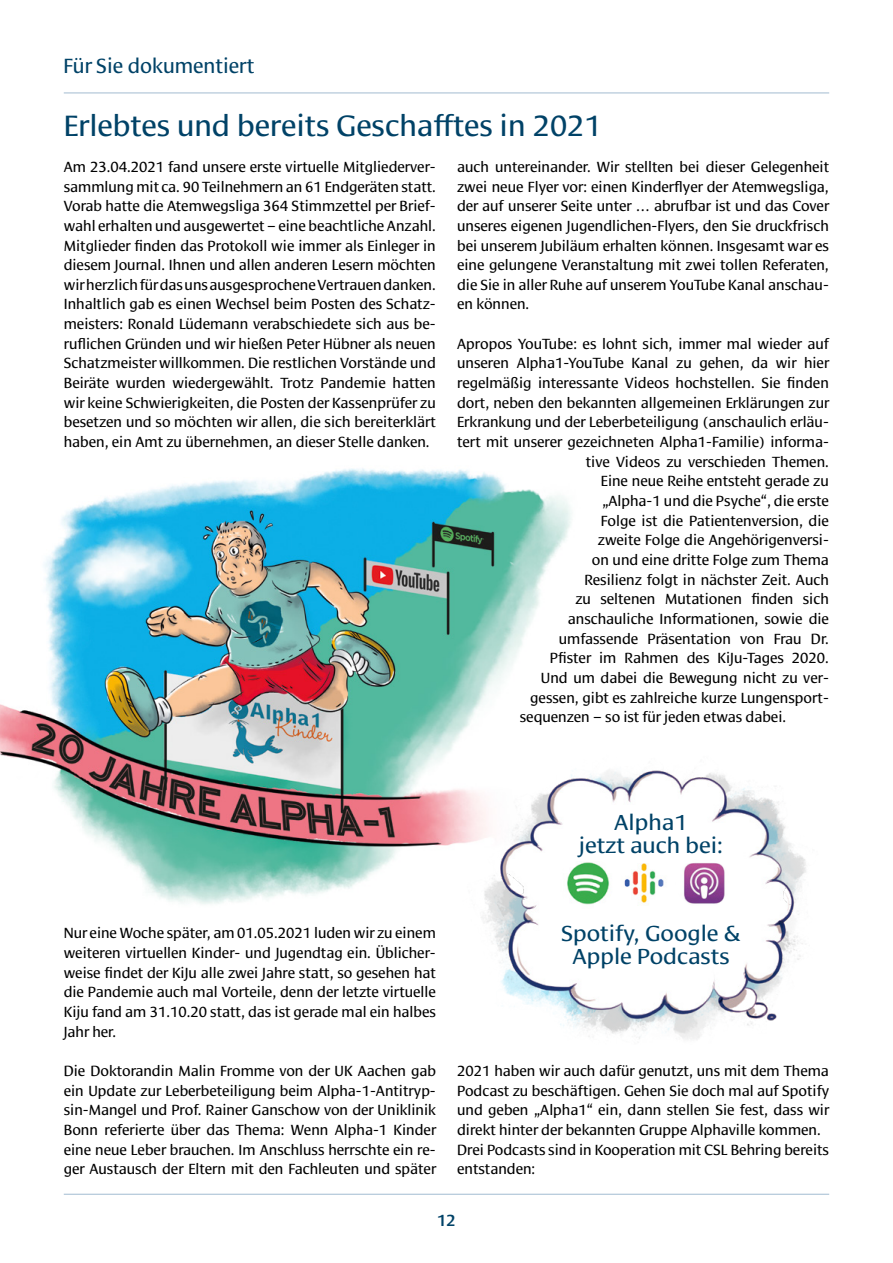
<style>
.page{position:relative;width:893px;height:1263px;background:#fff}
.page>*{position:absolute;margin:0;border:0;box-sizing:border-box;transform-origin:0 0}
.t1{font:30px "Cora Basic";color:#004267}
.t2{font:22.2px/22.2px "Cora Basic";color:#004267;text-align:center}
.t3{font:21px "Cora Basic";color:#004267;scale:.94 1}
.t4{font:500 16.5px "Cora Basic";color:#004267;scale:.94 1}
.t5{font:15px/19.6px "Cora Basic";color:#000;text-align:justify;scale:.94 1}
</style>
<div class="page">
<hr style="left:64px;top:93px;width:765px;height:1px;background:#a2bbd1">
<hr style="left:64px;top:1194px;width:765px;height:1px;background:#a2bbd1">
<img style="left:0;top:468px;width:572px;height:436px">
<img style="left:461px;top:751px;width:345px;height:289px">
<img style="left:676px;top:859px;width:54px;height:48px;border-radius:24px">
<img style="left:621px;top:859px;width:48px;height:48px;border-radius:24px">
<img style="left:559px;top:857px;width:55px;height:52px">
<h3 class="t3" style="left:64px;top:54px;width:205px">Für Sie dokumentiert</h3>
<h1 class="t1" style="left:64px;top:108px;width:539px">Erlebtes und bereits Geschafftes in 2021</h1>
<p class="t5" style="left:64px;top:157px;width:398px">Am 23.04.2021 fand unsere erste virtuelle Mitgliederver&shy;sammlung mit ca. 90 Teilnehmern an 61 Endgeräten statt.<br>Vorab hatte die Atemwegsliga 364 Stimmzettel per Brief&shy;wahl erhalten und ausgewertet – eine beachtliche Anzahl.<br>Mitglieder finden das Protokoll wie immer als Einleger in diesem Journal. Ihnen und allen anderen Lesern möchten wir herzlich für das uns ausgesprochene Vertrauen danken.<br>Inhaltlich gab es einen Wechsel beim Posten des Schatz&shy;meisters: Ronald Lüdemann verabschiedete sich aus be&shy;ruflichen Gründen und wir hießen Peter Hübner als neuen Schatzmeister willkommen. Die restlichen Vorstände und Beiräte wurden wiedergewählt. Trotz Pandemie hatten wir keine Schwierigkeiten, die Posten der Kassenprüfer zu besetzen und so möchten wir allen, die sich bereiterklärt haben, ein Amt zu übernehmen, an dieser Stelle danken.</p>
<p class="t5" style="left:457px;top:157px;width:397px">auch untereinander. Wir stellten bei dieser Gelegenheit zwei neue Flyer vor: einen Kinderflyer der Atemwegsliga, der auf unserer Seite unter … abrufbar ist und das Cover unseres eigenen Jugendlichen-Flyers, den Sie druckfrisch bei unserem Jubiläum erhalten können. Insgesamt war es eine gelungene Veranstaltung mit zwei tollen Referaten, die Sie in aller Ruhe auf unserem YouTube Kanal anschau&shy;en können.</p>
<p class="t5" style="left:457px;top:334px;width:397px">Apropos YouTube: es lohnt sich, immer mal wieder auf</p>
<p class="t5" style="left:457px;top:353px;width:397px">unseren Alpha1-YouTube Kanal zu gehen, da wir hier</p>
<p class="t5" style="left:457px;top:373px;width:397px">regelmäßig interessante Videos hochstellen. Sie finden</p>
<p class="t5" style="left:457px;top:393px;width:397px">dort, neben den bekannten allgemeinen Erklärungen zur</p>
<p class="t5" style="left:457px;top:412px;width:397px">Erkrankung und der Leberbeteiligung (anschaulich erläu-</p>
<p class="t5" style="left:457px;top:432px;width:397px">tert mit unserer gezeichneten Alpha1-Familie) informa-</p>
<p class="t5" style="left:586px;top:452px;width:260px">tive Videos zu verschieden Themen.</p>
<p class="t5" style="left:601px;top:471px;width:244px">Eine neue Reihe entsteht gerade zu</p>
<p class="t5" style="left:602px;top:491px;width:243px">„Alpha-1 und die Psyche“, die erste</p>
<p class="t5" style="left:601px;top:511px;width:244px">Folge ist die Patientenversion, die</p>
<p class="t5" style="left:598px;top:530px;width:247px">zweite Folge die Angehörigenversi-</p>
<p class="t5" style="left:592px;top:550px;width:254px">on und eine dritte Folge zum Thema</p>
<p class="t5" style="left:584px;top:570px;width:262px">Resilienz folgt in nächster Zeit. Auch</p>
<p class="t5" style="left:575px;top:589px;width:271px">zu seltenen Mutationen finden sich</p>
<p class="t5" style="left:568px;top:609px;width:279px">anschauliche Informationen, sowie die</p>
<p class="t5" style="left:559px;top:629px;width:289px">umfassende Präsentation von Frau Dr.</p>
<p class="t5" style="left:550px;top:648px;width:298px">Pfister im Rahmen des KiJu-Tages 2020.</p>
<p class="t5" style="left:541px;top:668px;width:308px">Und um dabei die Bewegung nicht zu ver-</p>
<p class="t5" style="left:530px;top:688px;width:319px">gessen, gibt es zahlreiche kurze Lungensport-</p>
<p class="t5" style="left:520px;top:707px;width:285px">sequenzen – so ist für jeden etwas dabei.</p>
<h2 class="t2" style="left:579px;top:812px;width:146px">Alpha1<br>jetzt auch bei:</h2>
<p class="t5" style="left:64px;top:923px;width:398px">Nur eine Woche später, am 01.05.2021 luden wir zu einem weiteren virtuellen Kinder- und Jugendtag ein. Üblicher&shy;weise findet der KiJu alle zwei Jahre statt, so gesehen hat die Pandemie auch mal Vorteile, denn der letzte virtuelle Kiju fand am 31.10.20 statt, das ist gerade mal ein halbes Jahr her.</p>
<p class="t5" style="left:64px;top:1061px;width:398px">Die Doktorandin Malin Fromme von der UK Aachen gab ein Update zur Leberbeteiligung beim Alpha-1-Antitryp&shy;sin-Mangel und Prof. Rainer Ganschow von der Uniklinik Bonn referierte über das Thema: Wenn Alpha-1 Kinder eine neue Leber brauchen. Im Anschluss herrschte ein re&shy;ger Austausch der Eltern mit den Fachleuten und später</p>
<h2 class="t2" style="left:561px;top:923px;width:181px">Spotify, Google &amp;<br>Apple Podcasts</h2>
<p class="t5" style="left:457px;top:1061px;width:397px;text-align:left">2021 haben wir auch dafür genutzt, uns mit dem Thema Podcast zu beschäftigen. Gehen Sie doch mal auf Spotify und geben „Alpha1“ ein, dann stellen Sie fest, dass wir direkt hinter der bekannten Gruppe Alphaville kommen.<br>Drei Podcasts sind in Kooperation mit CSL Behring bereits entstanden:</p>
<p class="t4" style="left:437px;top:1210px;width:21px">12</p>
</div>
